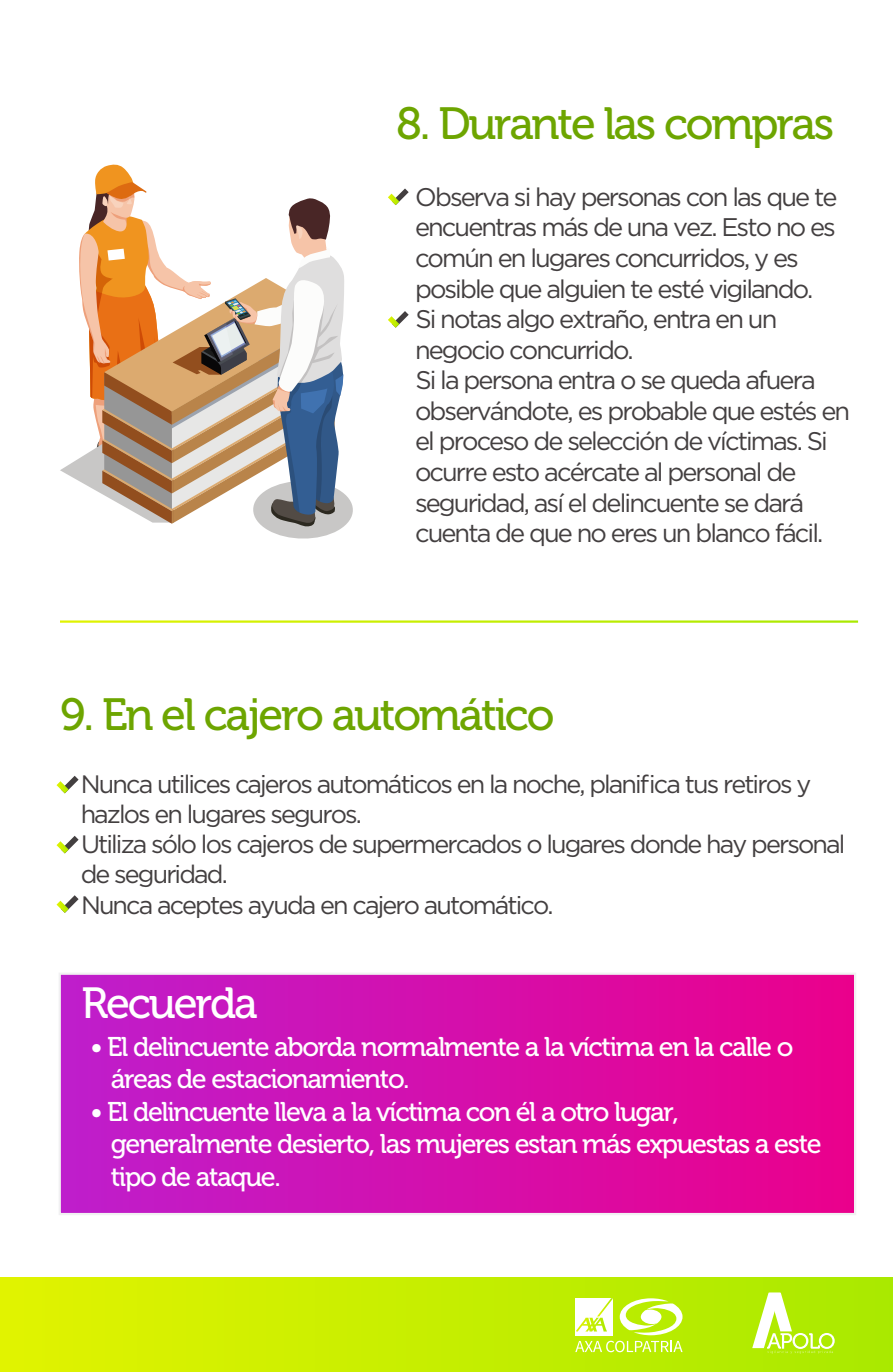
<style>
.page{position:relative;width:893px;height:1372px;background:#fff}
.page>*{position:absolute;margin:0;border:0;box-sizing:border-box;transform-origin:0 0}
.t1{font:45px "Museo 500";letter-spacing:-.05em;color:#6da500}
.t2{font:43.43px "Museo 500";letter-spacing:-.05em;color:#fff}
.t3{font:27px/32.4px "Museo 500";letter-spacing:-.05em;color:#fff}
.t4{font:25.43px/30.6px "Gotham";letter-spacing:-.075em;color:#433f40}
.t5{font:25.2px/30.2px "Gotham";letter-spacing:-.075em;color:#433f40}
</style>
<div class="page">
<div style="left:60px;top:973px;width:795px;height:240px;background:linear-gradient(to right,#be1ecc,#eb008c)"></div>
<div style="left:59px;top:972px;width:797px;height:243px;border:2px solid #f1f1f2"></div>
<svg style="left:60px;top:164px;width:293px;height:375px"></svg>
<div style="left:0;top:1277px;width:893px;height:94px;background:linear-gradient(to right,#e1f300,#a9e900)"></div>
<svg style="left:752px;top:1292px;width:83px;height:61px"></svg>
<svg style="left:575px;top:1297px;width:108px;height:55px"></svg>
<svg style="left:57px;top:836px;width:22px;height:17px"></svg>
<svg style="left:57px;top:775px;width:22px;height:18px"></svg>
<svg style="left:57px;top:895px;width:22px;height:17px"></svg>
<svg style="left:388px;top:188px;width:21px;height:17px"></svg>
<svg style="left:388px;top:311px;width:21px;height:17px"></svg>
<h1 class="t1" style="left:396px;top:99px;width:439px">8. Durante las compras</h1>
<p class="t4" style="left:415px;top:181px;width:437px">Observa si hay personas con las que te encuentras más de una vez. Esto no es común en lugares concurridos, y es posible que alguien te esté vigilando.<br>Si notas algo extraño, entra en un negocio concurrido.<br>Si la persona entra o se queda afuera observándote, es probable que estés en el proceso de selección de víctimas. Si ocurre esto acércate al personal de seguridad, así el delincuente se dará cuenta de que no eres un blanco fácil.</p>
<h1 class="t1" style="left:60px;top:690px;width:496px">9. En el cajero automático</h1>
<p class="t5" style="left:81px;top:768px;width:766px">Nunca utilices cajeros automáticos en la noche, planifica tus retiros y hazlos en lugares seguros.<br>Utiliza sólo los cajeros de supermercados o lugares donde hay personal de seguridad.<br>Nunca aceptes ayuda en cajero automático.</p>
<h2 class="t2" style="left:81px;top:979px;width:178px">Recuerda</h2>
<p class="t3" style="left:111px;top:1030px;width:684px;text-indent:-20px">• El delincuente aborda normalmente a la víctima en la calle o áreas de estacionamiento.</p>
<p class="t3" style="left:111px;top:1095px;width:712px;text-indent:-20px">• El delincuente lleva a la víctima con él a otro lugar, generalmente desierto, las mujeres estan más expuestas a este tipo de ataque.</p>
</div>
